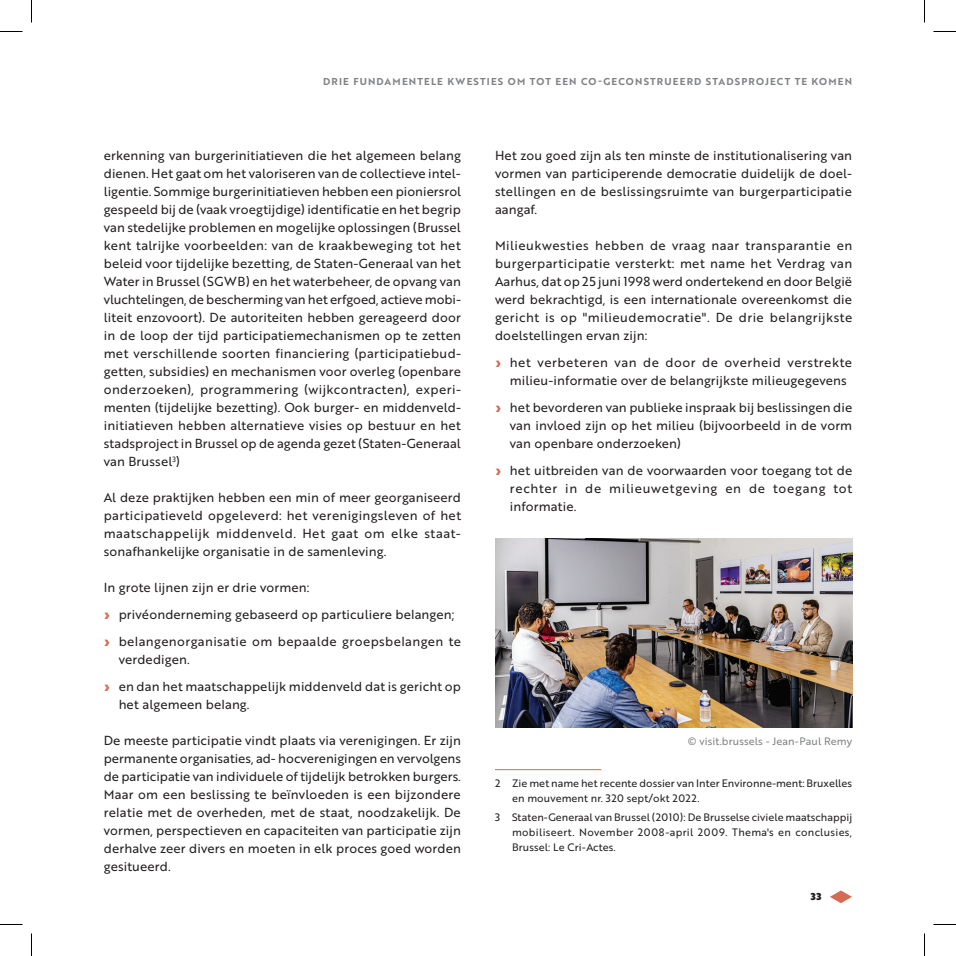
<style>
.page{position:relative;width:956px;height:956px;background:#fff}
.page>*{position:absolute;margin:0;border:0;box-sizing:border-box;transform-origin:0 0}
.t1{font:12.75px/18px "Brother 1816 Regular";letter-spacing:.01em;color:#231f20;text-align:justify}
.t2{font:10.5px/15px "Brother 1816 Regular";letter-spacing:.01em;color:#231f20}
.t3{font:10.5px "Brother 1816 Regular";letter-spacing:.01em;color:#808285}
.t4{font:9.75px "Brother 1816 Bold";letter-spacing:.12em;color:#808285}
.t5{font:9.75px "Brother 1816 Black";color:#231f20}
.s1{font-family:"Brother 1816 Black";color:#d56b54}
</style>
<div class="page">
<svg style="left:830px;top:890px;width:22px;height:13px"></svg>
<hr style="left:495px;top:769px;width:106px;height:1px;background:#d56b54">
<img style="left:495px;top:538px;width:357px;height:189px">
<svg style="left:0;top:31px;width:22px;height:1px"></svg>
<svg style="left:933px;top:31px;width:23px;height:1px"></svg>
<svg style="left:0;top:924px;width:22px;height:1px"></svg>
<svg style="left:933px;top:924px;width:23px;height:1px"></svg>
<svg style="left:31px;top:0;width:1px;height:23px"></svg>
<svg style="left:31px;top:933px;width:1px;height:23px"></svg>
<svg style="left:924px;top:0;width:1px;height:23px"></svg>
<svg style="left:924px;top:933px;width:1px;height:23px"></svg>
<p class="t4" style="left:323px;top:74px;width:531px">DRIE FUNDAMENTELE KWESTIES OM TOT EEN CO-GECONSTRUEERD STADSPROJECT TE KOMEN</p>
<p class="t1" style="left:104px;top:146px;width:359px">erkenning van burgerinitiatieven die het algemeen belang dienen. Het gaat om het valoriseren van de collectieve intel&shy;ligentie. Sommige burgerinitiatieven hebben een pioniersrol gespeeld bij de (vaak vroegtijdige) identificatie en het begrip van stedelijke problemen en mogelijke oplossingen (Brussel kent talrijke voorbeelden: van de kraakbeweging tot het beleid voor tijdelijke bezetting, de Staten-Generaal van het Water in Brussel (SGWB) en het waterbeheer, de opvang van vluchtelingen, de bescherming van het erfgoed, actieve mobi&shy;liteit enzovoort). De autoriteiten hebben gereageerd door in de loop der tijd participatiemechanismen op te zetten met verschillende soorten financiering (participatiebud&shy;getten, subsidies) en mechanismen voor overleg (openbare onderzoeken), programmering (wijkcontracten), experi&shy;menten (tijdelijke bezetting). Ook burger- en middenveld&shy;initiatieven hebben alternatieve visies op bestuur en het stadsproject in Brussel op de agenda gezet (Staten-Generaal van Brussel<sup>3</sup>)</p>
<p class="t1" style="left:104px;top:488px;width:359px">Al deze praktijken hebben een min of meer georganiseerd participatieveld opgeleverd: het verenigingsleven of het maatschappelijk middenveld. Het gaat om elke staat&shy;sonafhankelijke organisatie in de samenleving.</p>
<p class="t1" style="left:104px;top:573px;width:359px;line-height:27px;text-align:left">In grote lijnen zijn er drie vormen:<br><span class="s1">›</span> privéonderneming gebaseerd op particuliere belangen; <span class="s1">›</span> belangenorganisatie om bepaalde groepsbelangen te</p>
<p class="t1" style="left:104px;top:645px;width:359px;line-height:27px;text-indent:15px">verdedigen.<br><span class="s1">›</span> en dan het maatschappelijk middenveld dat is gericht op</p>
<p class="t1" style="left:119px;top:695px;width:132px">het algemeen belang.</p>
<p class="t1" style="left:104px;top:731px;width:359px">De meeste participatie vindt plaats via verenigingen. Er zijn permanente organisaties, ad- hocverenigingen en vervolgens de participatie van individuele of tijdelijk betrokken burgers.<br>Maar om een beslissing te beïnvloeden is een bijzondere relatie met de overheden, met de staat, noodzakelijk. De vormen, perspectieven en capaciteiten van participatie zijn derhalve zeer divers en moeten in elk proces goed worden gesitueerd.</p>
<p class="t1" style="left:495px;top:146px;width:359px">Het zou goed zijn als ten minste de institutionalisering van vormen van participerende democratie duidelijk de doel&shy;stellingen en de beslissingsruimte van burgerparticipatie aangaf.</p>
<p class="t1" style="left:495px;top:236px;width:359px">Milieukwesties hebben de vraag naar transparantie en burgerparticipatie versterkt: met name het Verdrag van Aarhus, dat op 25 juni 1998 werd ondertekend en door België werd bekrachtigd, is een internationale overeenkomst die gericht is op "milieudemocratie". De drie belangrijkste doelstellingen ervan zijn:</p>
<p class="t1" style="left:510px;top:353px;width:344px;text-indent:-15px"><span class="s1">›</span> het verbeteren van de door de overheid verstrekte milieu-informatie over de belangrijkste milieugegevens</p>
<p class="t1" style="left:510px;top:398px;width:344px;text-indent:-15px"><span class="s1">›</span> het bevorderen van publieke inspraak bij beslissingen die van invloed zijn op het milieu (bijvoorbeeld in de vorm van openbare onderzoeken)</p>
<p class="t1" style="left:510px;top:461px;width:344px;text-indent:-15px"><span class="s1">›</span> het uitbreiden van de voorwaarden voor toegang tot de rechter in de milieuwetgeving en de toegang tot informatie.</p>
<p class="t3" style="left:688px;top:733px;width:166px">© visit.brussels - Jean-Paul Remy</p>
<p class="t2" style="left:512px;top:775px;width:342px;text-indent:-17px">2 Zie met name het recente dossier van Inter Environne-ment: Bruxelles en mouvement nr. 320 sept/okt 2022.</p>
<p class="t2" style="left:512px;top:810px;width:342px;text-align:justify;text-indent:-17px">3 Staten-Generaal van Brussel (2010): De Brusselse civiele maatschappij mobiliseert. November 2008-april 2009. Thema's en conclusies, Brussel: Le Cri-Actes.</p>
<p class="t5" style="left:811px;top:889px;width:12px">33</p>
</div>
